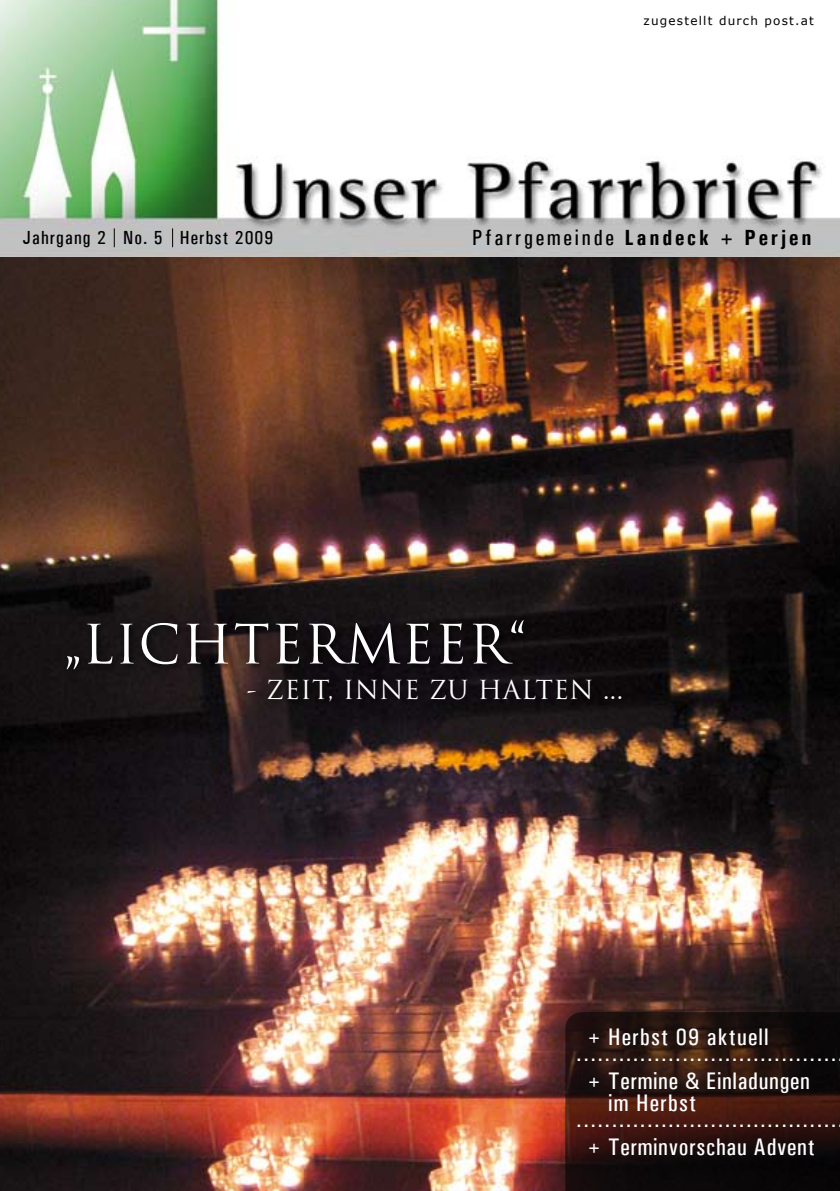
<style>
.page{position:relative;width:840px;height:1191px;background:#fff}
.page>*{position:absolute;margin:0;border:0;box-sizing:border-box;transform-origin:0 0}
.t1{font:52.8px "Trajan Pro";letter-spacing:.02em;color:#fff}
.t2{font:25.6px "Trajan Pro";letter-spacing:.02em;color:#fff}
.t3{font:500 condensed 24px/44px "Univers";letter-spacing:.03em;color:#fff}
.t4{font:500 condensed 22px "Univers";color:#fff}
.t5{font:700 condensed 22px "Univers";letter-spacing:.13em;color:#000}
.t6{font:500 condensed 19px "Univers";letter-spacing:.06em;color:#000}
.t7{font:12px "Verdana";letter-spacing:.1em;color:#000}
.s1{font-weight:500}
</style>
<div class="page">
<img style="left:0;top:0;width:839px;height:1191px">
<svg style="left:114px;top:228px;width:1px;height:19px"></svg>
<svg style="left:565px;top:1012px;width:274px;height:179px;background:#25110d"></svg>
<div style="left:245px;top:675px;width:385px;height:33px;background:#000;opacity:.75"></div>
<div style="left:64px;top:617px;width:468px;height:61px;background:#000;opacity:.75"></div>
<svg style="left:172px;top:228px;width:1px;height:19px"></svg>
<p class="t7" style="left:643px;top:13px;width:172px">zugestellt durch post.at</p>
<p class="t6" style="left:23px;top:226px;width:252px">Jahrgang 2 No. 5 Herbst 2009</p>
<p class="t5" style="left:471px;top:224px;width:341px"><span class="s1">Pfarrgemeinde</span> Landeck + Perjen</p>
<h1 class="t1" style="left:64px;top:610px;width:463px">„LICHTERMEER“</h1>
<p class="t2" style="left:247px;top:673px;width:377px">- ZEIT, INNE ZU HALTEN ...</p>
<p class="t3" style="left:585px;top:1014px;width:225px">+ Herbst 09 aktuell<br>+ Termine &amp; Einladungen</p>
<p class="t3" style="left:585px;top:1080px;width:230px;text-indent:22px">im Herbst<br>+ Terminvorschau Advent</p>
<p class="t4" style="left:576px;top:1040px;width:261px">.....................................</p>
<p class="t4" style="left:576px;top:1106px;width:261px">.....................................</p>
</div>
